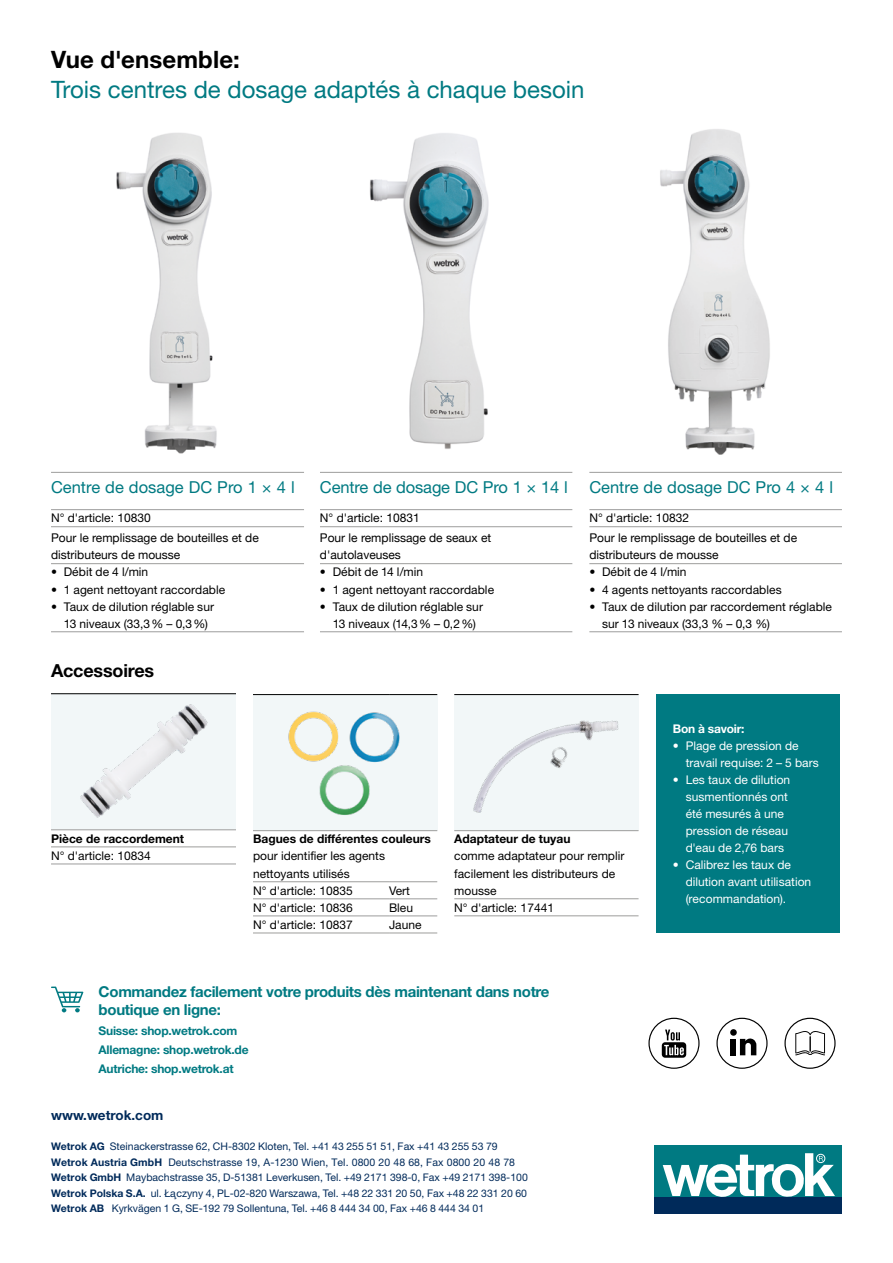
<style>
.page{position:relative;width:893px;height:1263px;background:#fff}
.page>*{position:absolute;margin:0;border:0;box-sizing:border-box;transform-origin:0 0}
.H1-Headline{font:24px "Helvetica Neue LT Pro";color:#007a82}
.H1-Produktbezeichnun{font:700 24px "Helvetica Neue LT Pro";letter-spacing:.005em;color:#000}
.H2-Uebersicht_und_Zu{font:700 18px "Helvetica Neue LT Pro";letter-spacing:-.01em;color:#000}
.Headline_Vorteile_12{font:16.5px "Helvetica Neue LT Pro";color:#007a82}
.P-Copyhead_Webshop{font:700 15px/18px "Helvetica Neue LT Pro";letter-spacing:-.02em;color:#007a82}
.Hyperlink_bold{font:700 13.5px "Helvetica Neue LT Pro";color:#002a5a}
.Tabelle_Linie_unten{font:12px/17px "Helvetica Neue LT Pro";color:#000}
.t1{font:12px/17px "Helvetica Neue LT Pro";letter-spacing:.005em;color:#fff}
.Tabelle_Linie_unten-2{font:12px/17px "Helvetica Neue";color:#000}
.Hyperlink_Webshop{font:700 12px "Helvetica Neue LT Pro";letter-spacing:-.02em;color:#007a82}
.Tabelle_Linie_unten-3{font:700 12px "Helvetica Neue LT Pro";color:#000}
.P-Copy_klein{font:700 12px "Helvetica Neue LT Pro";letter-spacing:-.02em;color:#fff}
.Tabellen_links_8Pt{font:10.5px "Helvetica Neue LT Pro";color:#002a5a}
.s1{font-weight:700}
</style>
<div class="page">
<div style="left:655px;top:1196px;width:187px;height:17px;background:#002a5a"></div>
<div style="left:655px;top:1145px;width:187px;height:51px;background:#007a82"></div>
<svg style="left:663px;top:1153px;width:172px;height:44px"></svg>
<svg style="left:662px;top:1029px;width:24px;height:29px"></svg>
<div style="left:648px;top:1018px;width:51px;height:51px;border:1px solid #000;border-radius:50%"></div>
<div style="left:716px;top:1018px;width:52px;height:51px;border:1px solid #000;border-radius:50%"></div>
<svg style="left:740px;top:1038px;width:16px;height:17px"></svg>
<div style="left:731px;top:1039px;width:5px;height:16px;background:#000"></div>
<div style="left:730px;top:1029px;width:7px;height:7px;background:#000;border-radius:50%"></div>
<div style="left:784px;top:1018px;width:52px;height:51px;border:1px solid #000;border-radius:50%"></div>
<svg style="left:795px;top:1031px;width:30px;height:24px"></svg>
<svg style="left:51px;top:986px;width:32px;height:26px"></svg>
<div style="left:656px;top:695px;width:183px;height:238px;background:#007a82"></div>
<div style="left:51px;top:694px;width:185px;height:136px;background:#f2f7f8"></div>
<hr style="left:51px;top:829px;width:185px;height:1px;background:#9d9d9c">
<hr style="left:51px;top:846px;width:185px;height:1px;background:#9d9d9c">
<hr style="left:51px;top:863px;width:185px;height:1px;background:#9d9d9c">
<hr style="left:51px;top:693px;width:185px;height:1px;background:#000">
<hr style="left:320px;top:472px;width:252px;height:1px;background:#9d9d9c">
<hr style="left:320px;top:509px;width:252px;height:1px;background:#9d9d9c">
<hr style="left:320px;top:526px;width:252px;height:1px;background:#9d9d9c">
<hr style="left:320px;top:563px;width:252px;height:1px;background:#9d9d9c">
<hr style="left:320px;top:631px;width:252px;height:1px;background:#9d9d9c">
<hr style="left:589px;top:472px;width:253px;height:1px;background:#9d9d9c">
<hr style="left:589px;top:509px;width:253px;height:1px;background:#9d9d9c">
<hr style="left:589px;top:526px;width:253px;height:1px;background:#9d9d9c">
<hr style="left:589px;top:563px;width:253px;height:1px;background:#9d9d9c">
<hr style="left:589px;top:631px;width:253px;height:1px;background:#9d9d9c">
<div style="left:253px;top:694px;width:184px;height:137px;background:#f2f7f8"></div>
<svg style="left:253px;top:916px;width:184px;height:1px"></svg>
<hr style="left:253px;top:830px;width:136px;height:1px;background:#9d9d9c">
<hr style="left:389px;top:830px;width:48px;height:1px;background:#9d9d9c">
<hr style="left:253px;top:881px;width:136px;height:1px;background:#9d9d9c">
<hr style="left:389px;top:881px;width:48px;height:1px;background:#9d9d9c">
<hr style="left:253px;top:898px;width:136px;height:1px;background:#9d9d9c">
<hr style="left:389px;top:898px;width:48px;height:1px;background:#9d9d9c">
<hr style="left:253px;top:915px;width:136px;height:1px;background:#9d9d9c">
<hr style="left:389px;top:915px;width:48px;height:1px;background:#9d9d9c">
<hr style="left:253px;top:932px;width:136px;height:1px;background:#9d9d9c">
<hr style="left:389px;top:932px;width:48px;height:1px;background:#9d9d9c">
<hr style="left:253px;top:694px;width:136px;height:1px;background:#000">
<hr style="left:389px;top:694px;width:48px;height:1px;background:#000">
<hr style="left:454px;top:898px;width:185px;height:1px;background:#9d9d9c">
<hr style="left:454px;top:915px;width:185px;height:1px;background:#9d9d9c">
<hr style="left:51px;top:509px;width:253px;height:1px;background:#9d9d9c">
<hr style="left:51px;top:526px;width:253px;height:1px;background:#9d9d9c">
<hr style="left:51px;top:563px;width:253px;height:1px;background:#9d9d9c">
<hr style="left:51px;top:631px;width:253px;height:1px;background:#9d9d9c">
<hr style="left:51px;top:472px;width:253px;height:1px;background:#9d9d9c">
<img style="left:116px;top:133px;width:101px;height:321px">
<img style="left:660px;top:129px;width:110px;height:326px">
<img style="left:370px;top:133px;width:119px;height:316px">
<img style="left:275px;top:695px;width:137px;height:120px">
<img style="left:454px;top:694px;width:185px;height:138px">
<img style="left:77px;top:694px;width:136px;height:124px">
<h1 class="H1-Produktbezeichnun" style="left:51px;top:45px;width:190px">Vue d'ensemble:</h1>
<h1 class="H1-Headline" style="left:51px;top:75px;width:535px">Trois centres de dosage adaptés à chaque besoin</h1>
<p class="Headline_Vorteile_12" style="left:51px;top:477px;width:245px">Centre de dosage DC Pro 1 × 4 l</p>
<p class="Tabelle_Linie_unten" style="left:51px;top:509px;width:101px">N° d'article: 10830</p>
<p class="Tabelle_Linie_unten-2" style="left:51px;top:530px;width:209px">Pour le remplissage de bouteilles et de distributeurs de mousse</p>
<p class="Tabelle_Linie_unten" style="left:51px;top:563px;width:99px">• Débit de 4 l/min</p>
<p class="Tabelle_Linie_unten" style="left:51px;top:580px;width:176px">• 1 agent nettoyant raccordable</p>
<p class="Tabelle_Linie_unten" style="left:51px;top:597px;width:165px;text-align:center">• Taux de dilution réglable sur<br>13 niveaux (33,3% – 0,3%)</p>
<h2 class="H2-Uebersicht_und_Zu" style="left:51px;top:659px;width:105px">Accessoires</h2>
<p class="Headline_Vorteile_12" style="left:320px;top:477px;width:249px">Centre de dosage DC Pro 1 × 14 l</p>
<p class="Tabelle_Linie_unten" style="left:320px;top:509px;width:101px">N° d'article: 10831</p>
<p class="Tabelle_Linie_unten-2" style="left:320px;top:530px;width:173px">Pour le remplissage de seaux et d'autolaveuses</p>
<p class="Tabelle_Linie_unten" style="left:320px;top:563px;width:105px">• Débit de 14 l/min</p>
<p class="Tabelle_Linie_unten" style="left:320px;top:580px;width:176px">• 1 agent nettoyant raccordable</p>
<p class="Tabelle_Linie_unten" style="left:320px;top:597px;width:165px;text-align:center">• Taux de dilution réglable sur<br>13 niveaux (14,3% – 0,2%)</p>
<p class="Headline_Vorteile_12" style="left:589px;top:477px;width:245px">Centre de dosage DC Pro 4 × 4 l</p>
<p class="Tabelle_Linie_unten" style="left:589px;top:509px;width:101px">N° d'article: 10832</p>
<p class="Tabelle_Linie_unten-2" style="left:589px;top:530px;width:209px">Pour le remplissage de bouteilles et de distributeurs de mousse</p>
<p class="Tabelle_Linie_unten" style="left:589px;top:563px;width:99px">• Débit de 4 l/min</p>
<p class="Tabelle_Linie_unten" style="left:589px;top:580px;width:194px">• 4 agents nettoyants raccordables</p>
<p class="Tabelle_Linie_unten" style="left:602px;top:597px;width:231px;text-indent:-13px">• Taux de dilution par raccordement réglable sur 13 niveaux (33,3 % – 0,3 %)</p>
<p class="Tabelle_Linie_unten-3" style="left:51px;top:831px;width:135px">Pièce de raccordement</p>
<p class="Tabelle_Linie_unten" style="left:51px;top:847px;width:101px">N° d'article: 10834</p>
<p class="Tabelle_Linie_unten-3" style="left:253px;top:832px;width:179px">Bagues de différentes couleurs</p>
<p class="Tabelle_Linie_unten" style="left:253px;top:847px;width:134px">pour identifier les agents nettoyants utilisés</p>
<p class="Tabelle_Linie_unten" style="left:253px;top:881px;width:101px">N° d'article: 10835</p>
<p class="Tabelle_Linie_unten" style="left:389px;top:881px;width:22px">Vert</p>
<p class="Tabelle_Linie_unten" style="left:253px;top:899px;width:101px">N° d'article: 10836</p>
<p class="Tabelle_Linie_unten" style="left:389px;top:899px;width:25px">Bleu</p>
<p class="Tabelle_Linie_unten" style="left:253px;top:916px;width:101px">N° d'article: 10837</p>
<p class="Tabelle_Linie_unten" style="left:389px;top:916px;width:34px">Jaune</p>
<p class="Tabelle_Linie_unten-3" style="left:454px;top:832px;width:118px">Adaptateur de tuyau</p>
<p class="Tabelle_Linie_unten" style="left:454px;top:847px;width:172px">comme adaptateur pour remplir facilement les distributeurs de mousse</p>
<p class="Tabelle_Linie_unten" style="left:454px;top:898px;width:101px">N° d'article: 17441</p>
<p class="P-Copyhead_Webshop" style="left:99px;top:982px;width:452px">Commandez facilement votre produits dès maintenant dans notre boutique en ligne:</p>
<p class="Hyperlink_Webshop" style="left:99px;top:1023px;width:140px">Suisse: shop.wetrok.com</p>
<p class="Hyperlink_Webshop" style="left:99px;top:1042px;width:151px">Allemagne: shop.wetrok.de</p>
<p class="Hyperlink_Webshop" style="left:99px;top:1061px;width:136px">Autriche: shop.wetrok.at</p>
<p class="Hyperlink_bold" style="left:51px;top:1106px;width:114px">www.wetrok.com</p>
<p class="Tabellen_links_8Pt" style="left:51px;top:1140px;width:448px"><span class="s1">Wetrok AG</span> Steinackerstrasse 62, CH-8302 Kloten, Tel. +41 43 255 51 51, Fax +41 43 255 53 79</p>
<p class="Tabellen_links_8Pt" style="left:51px;top:1155px;width:466px"><span class="s1">Wetrok Austria GmbH</span> Deutschstrasse 19, A-1230 Wien, Tel. 0800 20 48 68, Fax 0800 20 48 78</p>
<p class="Tabellen_links_8Pt" style="left:51px;top:1171px;width:478px"><span class="s1">Wetrok GmbH</span> Maybachstrasse 35, D-51381 Leverkusen, Tel. +49 2171 398-0, Fax +49 2171 398-100</p>
<p class="Tabellen_links_8Pt" style="left:51px;top:1186px;width:478px"><span class="s1">Wetrok Polska S.A.</span> ul. Ła¸czyny 4, PL-02-820 Warszawa, Tel. +48 22 331 20 50, Fax +48 22 331 20 60</p>
<p class="Tabellen_links_8Pt" style="left:51px;top:1202px;width:435px"><span class="s1">Wetrok AB</span> Kyrkvägen 1 G, SE-192 79 Sollentuna, Tel. +46 8 444 34 00, Fax +46 8 444 34 01</p>
<p class="P-Copy_klein" style="left:673px;top:721px;width:73px">Bon à savoir:</p>
<p class="t1" style="left:686px;top:737px;width:135px;text-indent:-13px">• Plage de pression de travail requise: 2 – 5 bars</p>
<p class="t1" style="left:686px;top:771px;width:106px;text-indent:-13px">• Les taux de dilution susmentionnés ont été mesurés à une pression de réseau d'eau de 2,76 bars</p>
<p class="t1" style="left:686px;top:856px;width:127px;text-indent:-13px">• Calibrez les taux de dilution avant utilisation (recommandation).</p>
</div>
